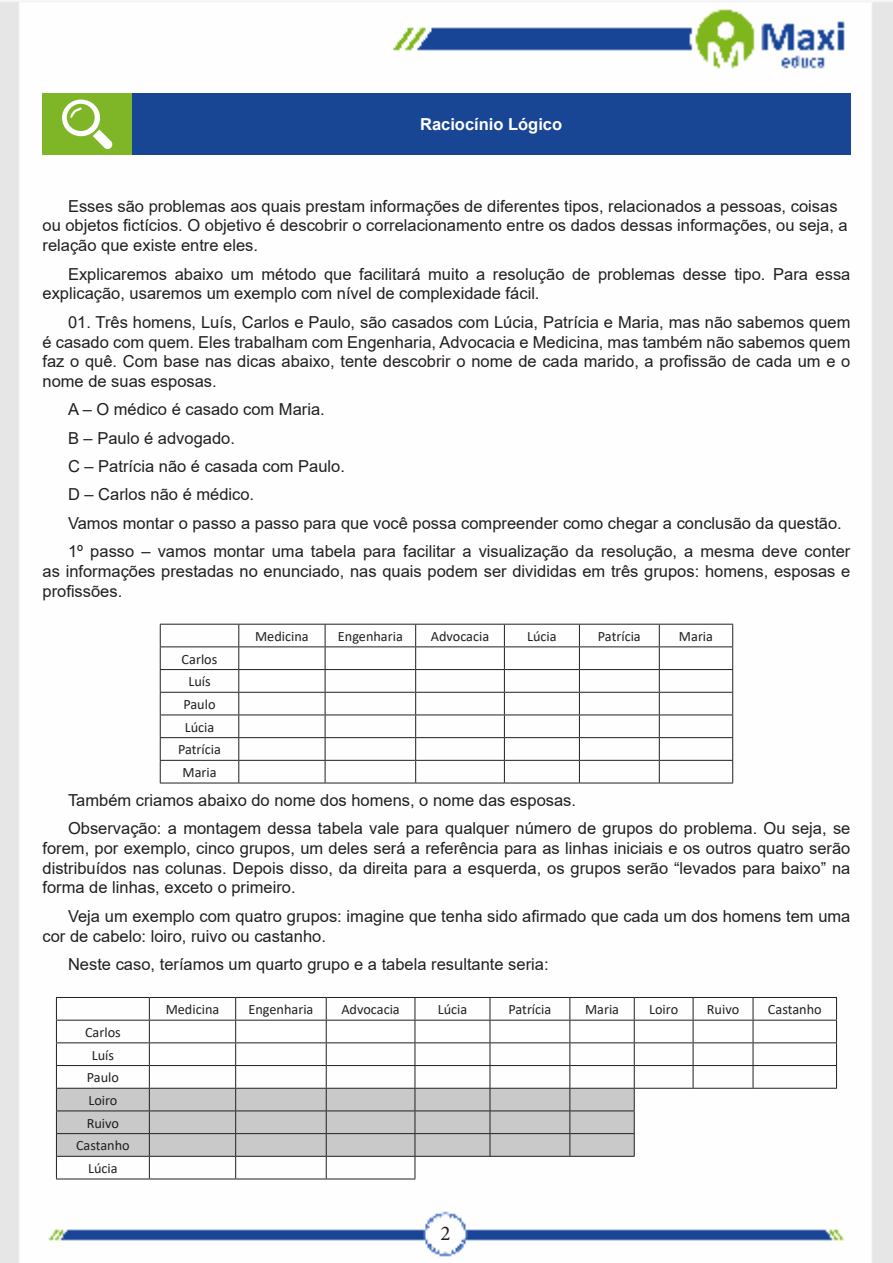
<style>
.page{position:relative;width:893px;height:1263px;background:#fff}
.page>*{position:absolute;margin:0;border:0;box-sizing:border-box;transform-origin:0 0}
.t1{font:21px "Minion Pro";color:#231f20}
.t2{font:16.5px/19.8px "Arial";color:#231f20}
.Titulo_de_Caixa{font:700 16.5px "Arial";color:#fff}
.t3{font:14.25px "Calibri";color:#231f20}
</style>
<div class="page">
<img style="left:0;top:1px;width:893px;height:1262px">
<div style="left:43px;top:94px;width:89px;height:61px;background:#7fb628"></div>
<div style="left:132px;top:94px;width:718px;height:61px;background:#184695"></div>
<svg style="left:62px;top:100px;width:51px;height:49px"></svg>
<hr style="left:160px;top:624px;width:79px;height:1px;background:#231f20">
<hr style="left:160px;top:646px;width:79px;height:1px;background:#231f20">
<hr style="left:160px;top:669px;width:79px;height:1px;background:#231f20">
<hr style="left:160px;top:692px;width:79px;height:1px;background:#231f20">
<hr style="left:160px;top:714px;width:79px;height:1px;background:#231f20">
<hr style="left:160px;top:737px;width:79px;height:1px;background:#231f20">
<hr style="left:160px;top:760px;width:79px;height:1px;background:#231f20">
<svg style="left:160px;top:624px;width:1px;height:159px"></svg>
<svg style="left:238px;top:624px;width:495px;height:159px"></svg>
<hr style="left:160px;top:783px;width:79px;height:1px;background:#231f20">
<hr style="left:239px;top:783px;width:86px;height:1px;background:#231f20">
<hr style="left:325px;top:783px;width:91px;height:1px;background:#231f20">
<hr style="left:416px;top:783px;width:88px;height:1px;background:#231f20">
<hr style="left:504px;top:783px;width:75px;height:1px;background:#231f20">
<hr style="left:579px;top:783px;width:80px;height:1px;background:#231f20">
<hr style="left:659px;top:783px;width:74px;height:1px;background:#231f20">
<hr style="left:56px;top:997px;width:93px;height:1px;background:#231f20">
<hr style="left:149px;top:997px;width:87px;height:1px;background:#231f20">
<hr style="left:236px;top:997px;width:90px;height:1px;background:#231f20">
<hr style="left:326px;top:997px;width:89px;height:1px;background:#231f20">
<hr style="left:415px;top:997px;width:75px;height:1px;background:#231f20">
<hr style="left:490px;top:997px;width:80px;height:1px;background:#231f20">
<hr style="left:570px;top:997px;width:64px;height:1px;background:#231f20">
<hr style="left:634px;top:997px;width:59px;height:1px;background:#231f20">
<hr style="left:693px;top:997px;width:60px;height:1px;background:#231f20">
<hr style="left:753px;top:997px;width:84px;height:1px;background:#231f20">
<hr style="left:56px;top:1178px;width:93px;height:1px;background:#231f20">
<hr style="left:149px;top:1178px;width:87px;height:1px;background:#231f20">
<hr style="left:236px;top:1178px;width:90px;height:1px;background:#231f20">
<svg style="left:56px;top:998px;width:781px;height:180px"></svg>
<hr style="left:326px;top:1178px;width:89px;height:1px;background:#231f20">
<p class="Titulo_de_Caixa" style="left:420px;top:113px;width:144px">Raciocínio Lógico</p>
<p class="t2" style="left:43px;top:196px;width:807px;text-indent:26px">Esses são problemas aos quais prestam informações de diferentes tipos, relacionados a pessoas, coisas ou objetos fictícios. O objetivo é descobrir o correlacionamento entre os dados dessas informações, ou seja, a relação que existe entre eles.</p>
<p class="t2" style="left:43px;top:264px;width:809px;text-indent:26px">Explicaremos abaixo um método que facilitará muito a resolução de problemas desse tipo. Para essa explicação, usaremos um exemplo com nível de complexidade fácil.</p>
<p class="t2" style="left:43px;top:312px;width:809px;text-align:justify;text-indent:26px">01. Três homens, Luís, Carlos e Paulo, são casados com Lúcia, Patrícia e Maria, mas não sabemos quem é casado com quem. Eles trabalham com Engenharia, Advocacia e Medicina, mas também não sabemos quem faz o quê. Com base nas dicas abaixo, tente descobrir o nome de cada marido, a profissão de cada um e o nome de suas esposas.</p>
<p class="t2" style="left:68px;top:400px;width:258px">A – O médico é casado com Maria.</p>
<p class="t2" style="left:68px;top:428px;width:168px">B – Paulo é advogado.</p>
<p class="t2" style="left:68px;top:456px;width:278px">C – Patrícia não é casada com Paulo.</p>
<p class="t2" style="left:68px;top:484px;width:188px">D – Carlos não é médico.</p>
<p class="t2" style="left:68px;top:513px;width:775px">Vamos montar o passo a passo para que você possa compreender como chegar a conclusão da questão.</p>
<p class="t2" style="left:43px;top:541px;width:809px;text-align:justify;text-indent:26px">1º passo – vamos montar uma tabela para facilitar a visualização da resolução, a mesma deve conter as informações prestadas no enunciado, nas quais podem ser divididas em três grupos: homens, esposas e profissões.</p>
<p class="t3" style="left:255px;top:626px;width:55px">Medicina</p>
<p class="t3" style="left:338px;top:626px;width:66px">Engenharia</p>
<p class="t3" style="left:431px;top:626px;width:60px">Advocacia</p>
<p class="t3" style="left:527px;top:626px;width:31px">Lúcia</p>
<p class="t3" style="left:598px;top:626px;width:44px">Patrícia</p>
<p class="t3" style="left:679px;top:626px;width:36px">Maria</p>
<p class="t3" style="left:182px;top:649px;width:37px">Carlos</p>
<p class="t3" style="left:188px;top:672px;width:24px">Luís</p>
<p class="t3" style="left:183px;top:694px;width:34px">Paulo</p>
<p class="t3" style="left:185px;top:717px;width:31px">Lúcia</p>
<p class="t3" style="left:178px;top:740px;width:44px">Patrícia</p>
<p class="t3" style="left:182px;top:762px;width:36px">Maria</p>
<p class="t2" style="left:68px;top:790px;width:510px">Também criamos abaixo do nome dos homens, o nome das esposas.</p>
<p class="t2" style="left:43px;top:818px;width:809px;text-align:justify;text-indent:26px">Observação: a montagem dessa tabela vale para qualquer número de grupos do problema. Ou seja, se forem, por exemplo, cinco grupos, um deles será a referência para as linhas iniciais e os outros quatro serão distribuídos nas colunas. Depois disso, da direita para a esquerda, os grupos serão “levados para baixo” na forma de linhas, exceto o primeiro.</p>
<p class="t2" style="left:43px;top:906px;width:809px;text-indent:26px">Veja um exemplo com quatro grupos: imagine que tenha sido afirmado que cada um dos homens tem uma cor de cabelo: loiro, ruivo ou castanho.</p>
<p class="t2" style="left:68px;top:954px;width:482px">Neste caso, teríamos um quarto grupo e a tabela resultante seria:</p>
<p class="t3" style="left:166px;top:999px;width:55px">Medicina</p>
<p class="t3" style="left:248px;top:999px;width:66px">Engenharia</p>
<p class="t3" style="left:341px;top:999px;width:60px">Advocacia</p>
<p class="t3" style="left:438px;top:999px;width:31px">Lúcia</p>
<p class="t3" style="left:508px;top:999px;width:44px">Patrícia</p>
<p class="t3" style="left:585px;top:999px;width:36px">Maria</p>
<p class="t3" style="left:649px;top:999px;width:31px">Loiro</p>
<p class="t3" style="left:707px;top:999px;width:34px">Ruivo</p>
<p class="t3" style="left:768px;top:999px;width:55px">Castanho</p>
<p class="t3" style="left:85px;top:1022px;width:37px">Carlos</p>
<p class="t3" style="left:92px;top:1045px;width:24px">Luís</p>
<p class="t3" style="left:87px;top:1067px;width:34px">Paulo</p>
<p class="t3" style="left:88px;top:1090px;width:31px">Loiro</p>
<p class="t3" style="left:87px;top:1113px;width:34px">Ruivo</p>
<p class="t3" style="left:76px;top:1136px;width:55px">Castanho</p>
<p class="t3" style="left:88px;top:1158px;width:31px">Lúcia</p>
<p class="t1" style="left:440px;top:1219px;width:12px">2</p>
</div>
